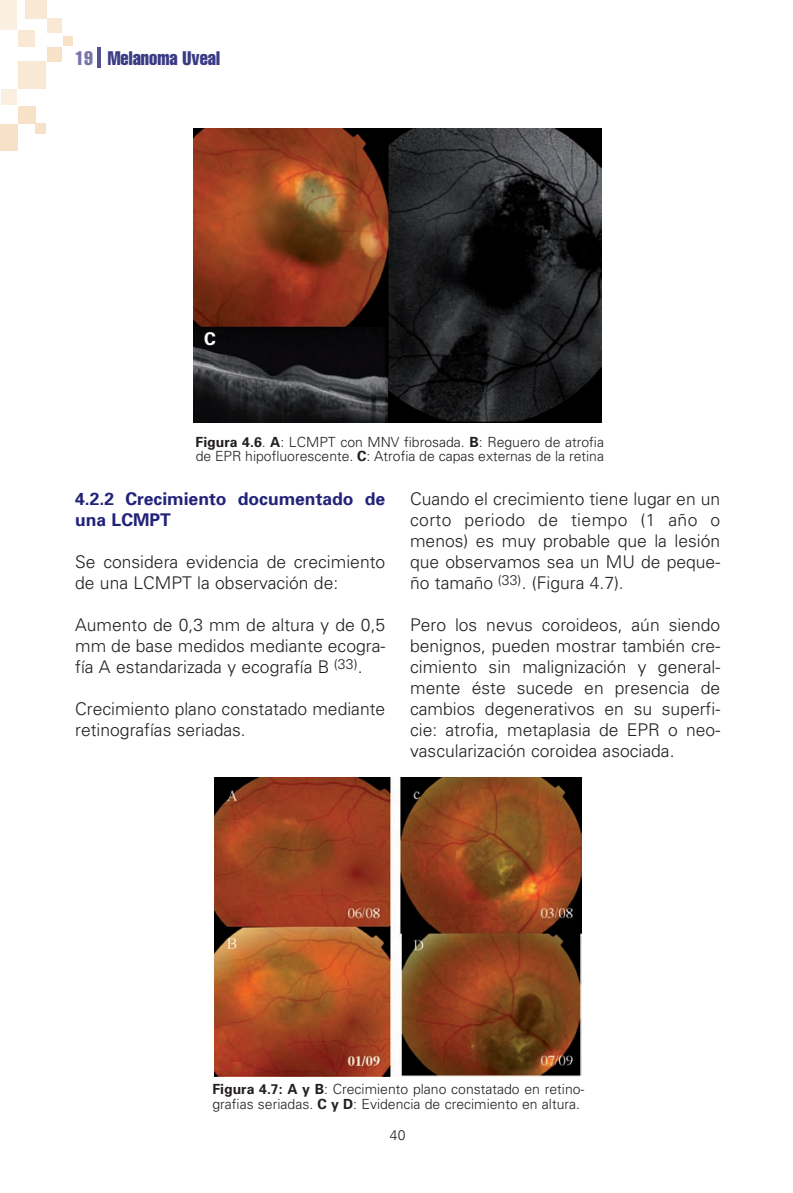
<style>
.page{position:relative;width:793px;height:1193px;background:#fff}
.page>*{position:absolute;margin:0;border:0;box-sizing:border-box;transform-origin:0 0}
.t1{font:extra-condensed 19.25px "Helvetica";color:#3a3a85}
.t2{font:300 17.5px/21px "Univers";color:#231f20;text-align:justify}
.t3{font:700 17.5px/21px "Univers";color:#222378}
.t4{font:700 17.5px "Univers";color:#fff}
.t5{font:300 14px/14.9px "Univers";color:#231f20}
.s1{color:#7975ab}
.s2{font-weight:700}
</style>
<div class="page">
<div style="left:0;top:124px;width:18px;height:26px;background:#f7e1c7"></div>
<div style="left:35px;top:123px;width:11px;height:10px;background:#f7e1c7"></div>
<div style="left:18px;top:106px;width:17px;height:18px;background:#f7e1c7"></div>
<div style="left:47px;top:47px;width:15px;height:15px;background:#f7e1c7"></div>
<div style="left:63px;top:36px;width:10px;height:10px;background:#f7e1c7"></div>
<div style="left:19px;top:62px;width:27px;height:27px;background:#f8e8d4"></div>
<div style="left:19px;top:31px;width:16px;height:16px;background:#f8e8d4"></div>
<div style="left:25px;top:0;width:21px;height:19px;background:#f8e8d4"></div>
<div style="left:47px;top:18px;width:15px;height:15px;background:#f8e8d4"></div>
<div style="left:1px;top:90px;width:16px;height:15px;background:#faefe0"></div>
<div style="left:0;top:0;width:17px;height:30px;background:#faefe0"></div>
<hr style="left:98px;top:48px;width:3px;height:20px;background:#555294">
<img style="left:194px;top:128px;width:407px;height:295px">
<img style="left:214px;top:777px;width:367px;height:299px">
<p class="t1" style="left:75px;top:52px;width:146px"><span class="s1">19</span> Melanoma Uveal</p>
<p class="t4" style="left:204px;top:332px;width:13px">C</p>
<p class="t5" style="left:196px;top:435px;width:410px"><span class="s2">Figura 4.6</span>. <span class="s2">A</span>: LCMPT con MNV fibrosada. <span class="s2">B</span>: Reguero de atrofia de EPR hipofluorescente. <span class="s2">C</span>: Atrofia de capas externas de la retina</p>
<p class="t3" style="left:75px;top:490px;width:312px">4.2.2 Crecimiento documentado de una LCMPT</p>
<p class="t2" style="left:75px;top:553px;width:312px">Se considera evidencia de crecimiento de una LCMPT la observación de:</p>
<p class="t2" style="left:75px;top:616px;width:312px">Aumento de 0,3 mm de altura y de 0,5 mm de base medidos mediante ecogra&shy;fía A estandarizada y ecografía B <sup>(33)</sup>.</p>
<p class="t2" style="left:75px;top:700px;width:312px">Crecimiento plano constatado mediante retinografías seriadas.</p>
<p class="t2" style="left:410px;top:490px;width:312px">Cuando el crecimiento tiene lugar en un corto periodo de tiempo (1 año o menos) es muy probable que la lesión que observamos sea un MU de peque&shy;ño tamaño <sup>(33)</sup>. (Figura 4.7).</p>
<p class="t2" style="left:410px;top:616px;width:312px">Pero los nevus coroideos, aún siendo benignos, pueden mostrar también cre&shy;cimiento sin malignización y general&shy;mente éste sucede en presencia de cambios degenerativos en su superfi&shy;cie: atrofia, metaplasia de EPR o neo&shy;vascularización coroidea asociada.</p>
<p class="t5" style="left:212px;top:1082px;width:373px"><span class="s2">Figura 4.7: A y B</span>: Crecimiento plano constatado en retino&shy;grafias seriadas. <span class="s2">C y D</span>: Evidencia de crecimiento en altura.</p>
<p class="t5" style="left:390px;top:1128px;width:17px">40</p>
</div>
